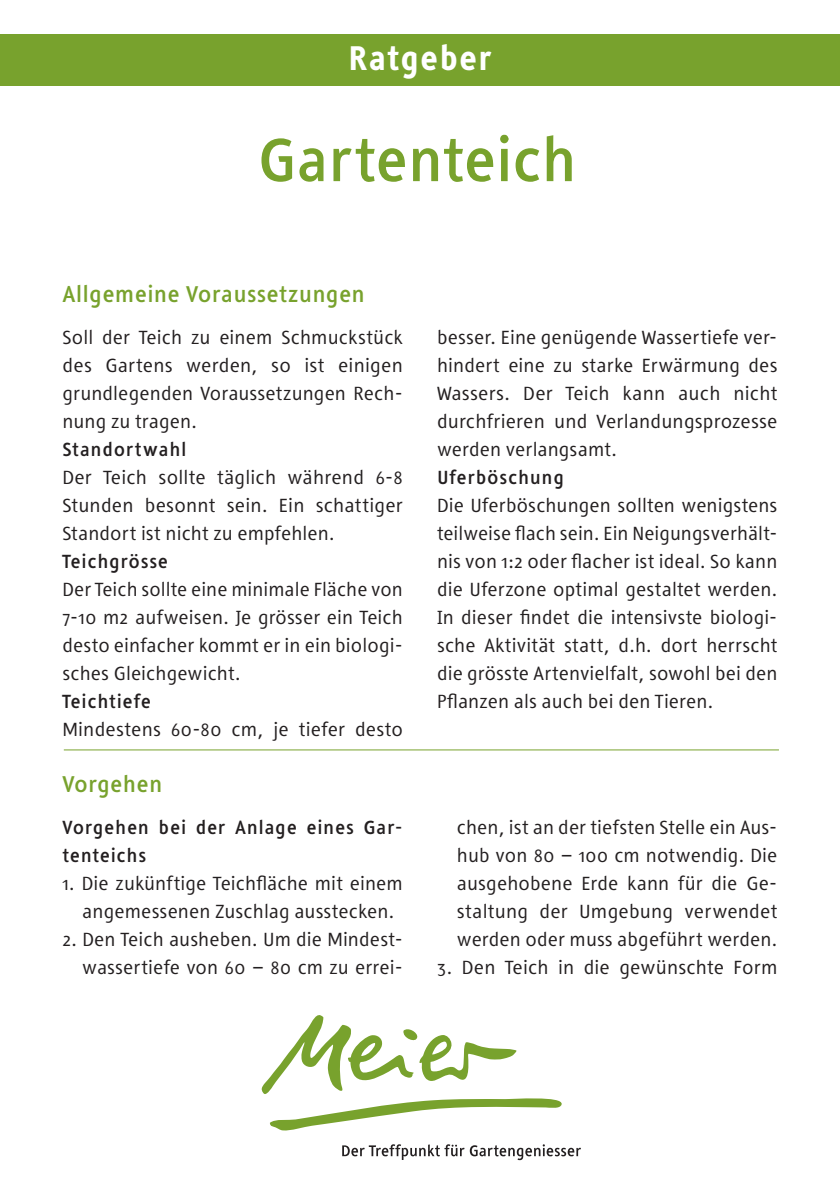
<style>
.page{position:relative;width:840px;height:1191px;background:#fff}
.page>*{position:absolute;margin:0;border:0;box-sizing:border-box;transform-origin:0 0}
._01_Titel{font:700 64px "Tara";letter-spacing:-.015em;color:#78a22d}
._02_Headline{font:900 36px "Tara";letter-spacing:.01em;color:#fff}
._04_Thementitel{font:700 24px "Tara";letter-spacing:.01em;color:#78a22d}
._06_Grundtext{font:20px/28px "Tara";letter-spacing:.005em;color:#231f20;text-align:justify}
._06_Grundtext-2{font:700 20px/28px "Tara";letter-spacing:.03em;color:#231f20}
</style>
<div class="page">
<div style="left:0;top:34px;width:839px;height:51px;background:#78a22d"></div>
<svg style="left:342px;top:1144px;width:238px;height:16px"></svg>
<svg style="left:261px;top:1015px;width:301px;height:116px"></svg>
<hr style="left:64px;top:749px;width:714px;height:1px;background:#78a22d">
<p class="_02_Headline" style="left:348px;top:38px;width:145px">Ratgeber</p>
<p class="_01_Titel" style="left:257px;top:125px;width:321px">Gartenteich</p>
<p class="_04_Thementitel" style="left:62px;top:280px;width:304px">Allgemeine Voraussetzungen</p>
<p class="_06_Grundtext" style="left:62px;top:323px;width:342px">Soll der Teich zu einem Schmuckstück des Gartens werden, so ist einigen grundlegenden Voraussetzungen Rech&shy;nung zu tragen.</p>
<p class="_06_Grundtext-2" style="left:62px;top:435px;width:126px">Standortwahl</p>
<p class="_06_Grundtext" style="left:62px;top:463px;width:342px">Der Teich sollte täglich während 6-8<br>Stunden besonnt sein. Ein schattiger Standort ist nicht zu empfehlen.</p>
<p class="_06_Grundtext-2" style="left:62px;top:547px;width:107px">Teichgrösse</p>
<p class="_06_Grundtext" style="left:62px;top:575px;width:342px">Der Teich sollte eine minimale Fläche von 7-10 m2 aufweisen. Je grösser ein Teich desto einfacher kommt er in ein biologi&shy;sches Gleichgewicht.</p>
<p class="_06_Grundtext-2" style="left:62px;top:687px;width:90px">Teichtiefe</p>
<p class="_06_Grundtext" style="left:62px;top:715px;width:342px">Mindestens 60-80 cm, je tiefer desto</p>
<p class="_04_Thementitel" style="left:62px;top:770px;width:101px">Vorgehen</p>
<p class="_06_Grundtext-2" style="left:62px;top:813px;width:342px">Vorgehen bei der Anlage eines Gar&shy;tenteichs</p>
<p class="_06_Grundtext" style="left:62px;top:869px;width:342px;text-align:center">1. Die zukünftige Teichfläche mit einem angemessenen Zuschlag ausstecken.</p>
<p class="_06_Grundtext" style="left:62px;top:925px;width:342px;text-align:right">2. Den Teich ausheben. Um die Mindest&shy;wassertiefe von 60 – 80 cm zu errei-</p>
<p class="_06_Grundtext" style="left:437px;top:323px;width:342px">besser. Eine genügende Wassertiefe ver&shy;hindert eine zu starke Erwärmung des Wassers. Der Teich kann auch nicht durchfrieren und Verlandungsprozesse werden verlangsamt.</p>
<p class="_06_Grundtext-2" style="left:437px;top:463px;width:128px">Uferböschung</p>
<p class="_06_Grundtext" style="left:437px;top:491px;width:342px">Die Uferböschungen sollten wenigstens teilweise flach sein. Ein Neigungsverhält&shy;nis von 1:2 oder flacher ist ideal. So kann die Uferzone optimal gestaltet werden.<br>In dieser findet die intensivste biologi&shy;sche Aktivität statt, d.h. dort herrscht die grösste Artenvielfalt, sowohl bei den Pflanzen als auch bei den Tieren.</p>
<p class="_06_Grundtext" style="left:456px;top:813px;width:322px">chen, ist an der tiefsten Stelle ein Aus&shy;hub von 80 – 100 cm notwendig. Die ausgehobene Erde kann für die Ge&shy;staltung der Umgebung verwendet werden oder muss abgeführt werden.</p>
<p class="_06_Grundtext" style="left:437px;top:953px;width:342px">3. Den Teich in die gewünschte Form</p>
</div>
